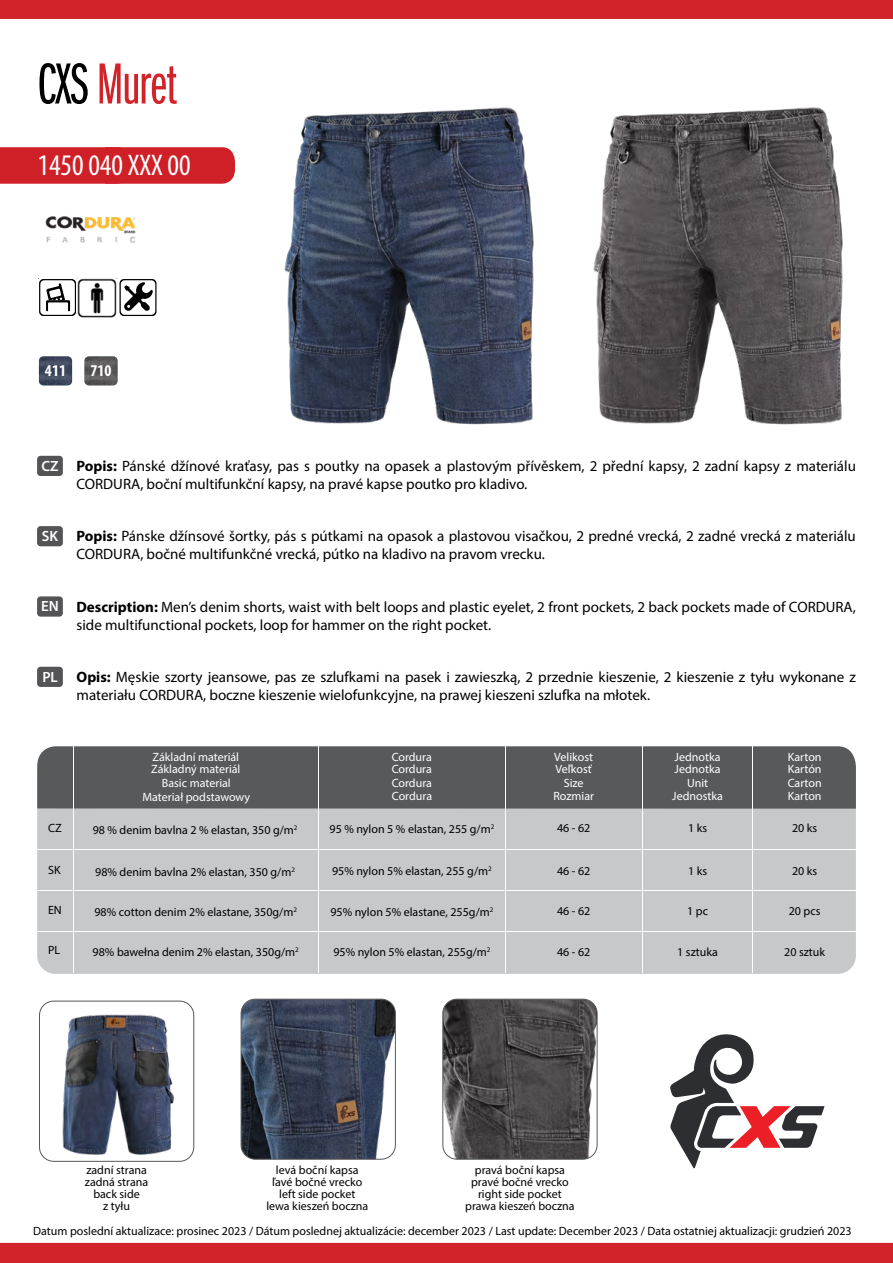
<style>
.page{position:relative;width:893px;height:1263px;background:#fff}
.page>*{position:absolute;margin:0;border:0;box-sizing:border-box;transform-origin:0 0}
.t1{font:60px "ITC Franklin Gothic Std Bk X Cp";letter-spacing:-.01em;color:#d2232a}
.t2{font:condensed 30px "Myriad Pro";color:#fff}
.t3{font:700 condensed 16.5px "Myriad Pro";color:#fff}
.t4{font:15px/18px "Myriad Pro";color:#000}
.t5{font:600 14.85px "Myriad Pro";color:#fff}
.t6{font:12px/12px "Myriad Pro";color:#000;text-align:center}
.t7{font:12px/13.5px "Myriad Pro";color:#fff}
.t8{font:7.05px "Myriad Pro";color:#000}
.s1{color:#000}
.s2{font-weight:700}
</style>
<div class="page">
<div style="left:0;top:147px;width:235px;height:37px;background:#cf2027"></div>
<img style="left:284px;top:107px;width:250px;height:318px">
<img style="left:593px;top:107px;width:250px;height:318px">
<div style="left:37px;top:526px;width:26px;height:20px;background:#545456;border-radius:3px"></div>
<div style="left:37px;top:456px;width:26px;height:20px;background:#545456;border-radius:3px"></div>
<div style="left:37px;top:596px;width:26px;height:21px;background:#545456;border-radius:3px"></div>
<div style="left:37px;top:667px;width:26px;height:20px;background:#545456;border-radius:3px"></div>
<div style="left:0;top:0;width:893px;height:19px;background:#d2232a"></div>
<div style="left:0;top:1243px;width:893px;height:20px;background:#d2232a"></div>
<svg style="left:670px;top:1034px;width:155px;height:134px"></svg>
<svg style="left:38px;top:278px;width:39px;height:40px"></svg>
<img style="left:77px;top:277px;width:41px;height:41px">
<svg style="left:119px;top:279px;width:38px;height:38px"></svg>
<img style="left:241px;top:999px;width:154px;height:160px">
<div style="left:241px;top:999px;width:155px;height:161px;border:1px solid #58595b;border-radius:14px"></div>
<img style="left:40px;top:1002px;width:154px;height:159px">
<div style="left:39px;top:1000px;width:155px;height:162px;border:1px solid #58595b;border-radius:14px"></div>
<img style="left:444px;top:999px;width:152px;height:159px">
<div style="left:442px;top:999px;width:156px;height:161px;border:1px solid #58595b;border-radius:14px"></div>
<img style="left:39px;top:356px;width:33px;height:29px">
<img style="left:84px;top:356px;width:34px;height:29px">
<img style="left:45px;top:216px;width:91px;height:27px">
<div style="left:37px;top:753px;width:819px;height:221px;background:#c7c8ca;border-radius:18px"></div>
<div style="left:37px;top:746px;width:819px;height:63px;background:#58595b"></div>
<hr style="left:753px;top:746px;width:1px;height:226px;background:#fff">
<hr style="left:642px;top:746px;width:1px;height:226px;background:#fff">
<hr style="left:505px;top:746px;width:1px;height:226px;background:#fff">
<hr style="left:318px;top:746px;width:1px;height:226px;background:#fff">
<hr style="left:73px;top:746px;width:1px;height:226px;background:#fff">
<hr style="left:37px;top:931px;width:819px;height:1px;background:#fff">
<hr style="left:37px;top:890px;width:819px;height:1px;background:#fff">
<hr style="left:37px;top:849px;width:819px;height:1px;background:#fff">
<h1 class="t1" style="left:37px;top:53px;width:141px"><span class="s1">CXS</span> Muret</h1>
<h2 class="t2" style="left:38px;top:147px;width:155px">1450 040 XXX 00</h2>
<p class="t3" style="left:45px;top:360px;width:23px">411</p>
<p class="t3" style="left:90px;top:360px;width:23px">710</p>
<p class="t5" style="left:42px;top:456px;width:19px">CZ</p>
<p class="t4" style="left:77px;top:457px;width:781px"><span class="s2">Popis:</span> Pánské džínové kraťasy, pas s poutky na opasek a plastovým přívěskem, 2 přední kapsy, 2 zadní kapsy z materiálu<br>CORDURA, boční multifunkční kapsy, na pravé kapse poutko pro kladivo.</p>
<p class="t5" style="left:42px;top:527px;width:18px">SK</p>
<p class="t4" style="left:77px;top:527px;width:781px"><span class="s2">Popis:</span> Pánske džínsové šortky, pás s pútkami na opasok a plastovou visačkou, 2 predné vrecká, 2 zadné vrecká z materiálu<br>CORDURA, bočné multifunkčné vrecká, pútko na kladivo na pravom vrecku.</p>
<p class="t5" style="left:41px;top:597px;width:19px">EN</p>
<p class="t5" style="left:42px;top:667px;width:17px">PL</p>
<p class="t4" style="left:77px;top:597px;width:781px"><span class="s2">Description:</span> Men’s denim shorts, waist with belt loops and plastic eyelet, 2 front pockets, 2 back pockets made of CORDURA, side multifunctional pockets, loop for hammer on the right pocket.</p>
<p class="t4" style="left:77px;top:667px;width:781px"><span class="s2">Opis:</span> Męskie szorty jeansowe, pas ze szlufkami na pasek i zawieszką, 2 przednie kieszenie, 2 kieszenie z tyłu wykonane z materiału CORDURA, boczne kieszenie wielofunkcyjne, na prawej kieszeni szlufka na młotek.</p>
<p class="t6" style="left:48px;top:821px;width:15px">CZ</p>
<p class="t7" style="left:152px;top:750px;width:88px">Základní materiál</p>
<p class="t7" style="left:392px;top:750px;width:42px">Cordura</p>
<p class="t7" style="left:554px;top:750px;width:40px">Velikost</p>
<p class="t7" style="left:675px;top:750px;width:48px">Jednotka</p>
<p class="t7" style="left:788px;top:750px;width:35px">Karton</p>
<p class="t7" style="left:151px;top:762px;width:91px">Základný materiál</p>
<p class="t7" style="left:162px;top:776px;width:70px">Basic material</p>
<p class="t7" style="left:392px;top:762px;width:42px">Cordura<br>Cordura</p>
<p class="t7" style="left:556px;top:762px;width:38px">Veľkosť</p>
<p class="t7" style="left:564px;top:776px;width:21px">Size</p>
<p class="t7" style="left:675px;top:762px;width:48px">Jednotka</p>
<p class="t7" style="left:687px;top:776px;width:23px">Unit</p>
<p class="t7" style="left:788px;top:762px;width:35px">Kartón</p>
<p class="t7" style="left:788px;top:776px;width:36px">Carton</p>
<p class="t7" style="left:142px;top:790px;width:109px">Materiał podstawowy</p>
<p class="t7" style="left:392px;top:789px;width:42px">Cordura</p>
<p class="t7" style="left:553px;top:789px;width:42px">Rozmiar</p>
<p class="t7" style="left:672px;top:789px;width:52px">Jednostka</p>
<p class="t7" style="left:788px;top:789px;width:35px">Karton</p>
<p class="t6" style="left:93px;top:823px;width:206px">98 % denim bavlna 2 % elastan, 350 g/m<sup>2</sup></p>
<p class="t6" style="left:330px;top:823px;width:166px">95 % nylon 5 % elastan, 255 g/m<sup>2</sup></p>
<p class="t6" style="left:557px;top:822px;width:35px">46 - 62</p>
<p class="t6" style="left:688px;top:822px;width:21px">1 ks</p>
<p class="t6" style="left:792px;top:822px;width:27px">20 ks</p>
<p class="t6" style="left:48px;top:863px;width:14px">SK</p>
<p class="t8" style="left:291px;top:865px;width:5px">2</p>
<p class="t6" style="left:332px;top:865px;width:161px">95% nylon 5% elastan, 255 g/m<sup>2</sup></p>
<p class="t6" style="left:95px;top:865px;width:198px">98% denim bavlna 2% elastan, 350 g/m</p>
<p class="t6" style="left:557px;top:864px;width:35px">46 - 62</p>
<p class="t6" style="left:688px;top:864px;width:21px">1 ks</p>
<p class="t6" style="left:792px;top:864px;width:27px">20 ks</p>
<p class="t6" style="left:48px;top:903px;width:15px">EN</p>
<p class="t6" style="left:48px;top:944px;width:14px">PL</p>
<p class="t6" style="left:94px;top:905px;width:204px">98% cotton denim 2% elastane, 350g/m<sup>2</sup></p>
<p class="t6" style="left:93px;top:946px;width:208px">98% bawełna denim 2% elastan, 350g/m<sup>2</sup></p>
<p class="t6" style="left:330px;top:905px;width:164px">95% nylon 5% elastane, 255g/m<sup>2</sup></p>
<p class="t6" style="left:333px;top:946px;width:159px">95% nylon 5% elastan, 255g/m<sup>2</sup></p>
<p class="t6" style="left:557px;top:905px;width:35px">46 - 62</p>
<p class="t6" style="left:557px;top:946px;width:35px">46 - 62</p>
<p class="t6" style="left:85px;top:1163px;width:65px">zadní strana zadná strana back side<br>z tyłu</p>
<p class="t6" style="left:266px;top:1163px;width:103px">levá boční kapsa ľavé bočné vrecko left side pocket lewa kieszeń boczna</p>
<p class="t6" style="left:465px;top:1163px;width:111px">pravá boční kapsa pravé bočné vrecko right side pocket prawa kieszeń boczna</p>
<p class="t6" style="left:687px;top:905px;width:22px">1 pc</p>
<p class="t6" style="left:677px;top:946px;width:42px">1 sztuka</p>
<p class="t6" style="left:789px;top:905px;width:33px">20 pcs</p>
<p class="t6" style="left:784px;top:946px;width:42px">20 sztuk</p>
<p class="t6" style="left:33px;top:1225px;width:820px">Datum poslední aktualizace: prosinec 2023 / Dátum poslednej aktualizácie: december 2023 / Last update: December 2023 / Data ostatniej aktualizacji: grudzień 2023</p>
</div>
